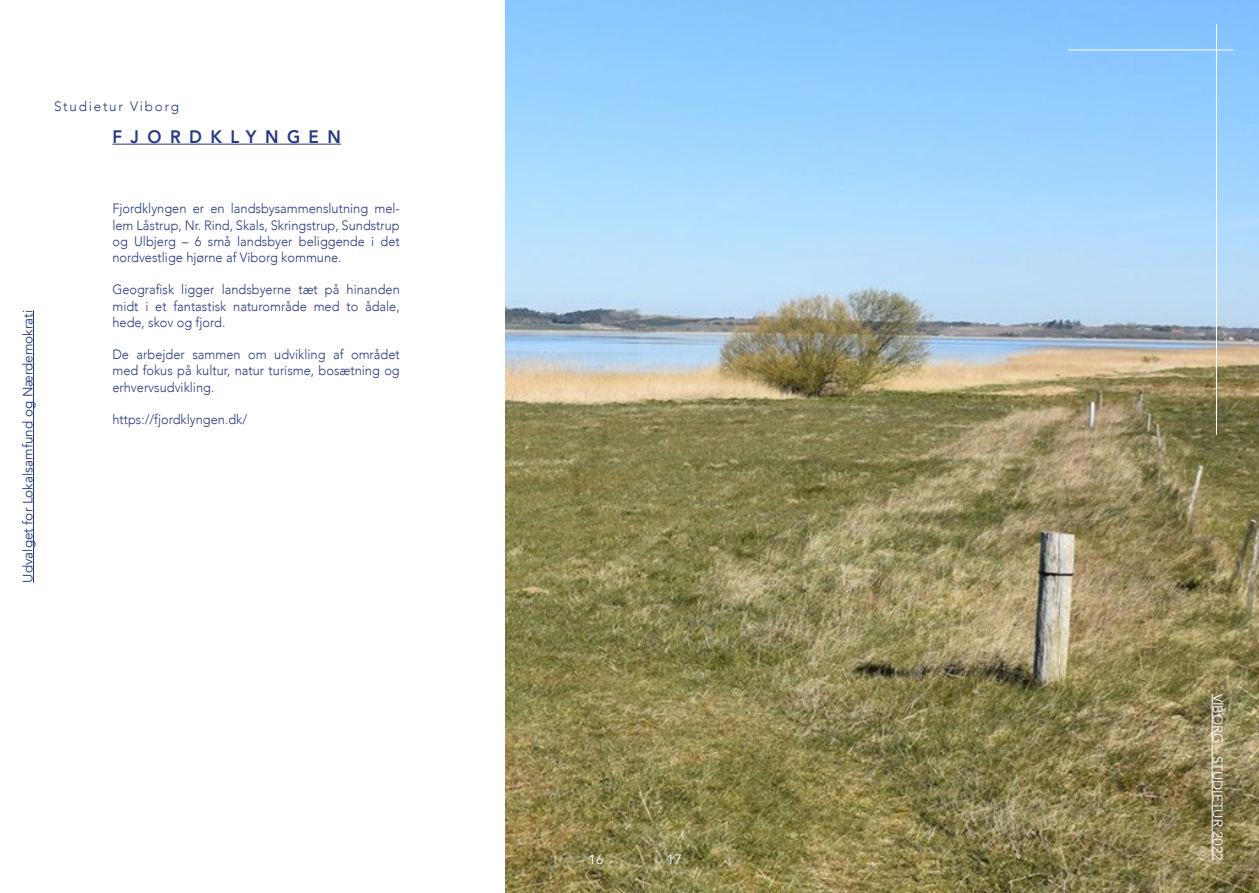
<style>
.page{position:relative;width:1259px;height:893px;background:#fff}
.page>*{position:absolute;margin:0;border:0;box-sizing:border-box;transform-origin:0 0}
.t1{font:800 18px "Avenir";letter-spacing:.5em;color:#283983;scale:.94 1}
.t2{font:300 13.5px/16.2px "Avenir";color:#283983;text-align:justify;scale:.95 1}
.t3{font:13.5px "Avenir";color:#283983}
.t4{font:13.5px "Avenir";color:#fff}
.t5{font:300 13.5px "Avenir";letter-spacing:.13em;color:#283983}
</style>
<div class="page">
<img style="left:505px;top:0;width:754px;height:893px">
<hr style="left:33px;top:310px;width:1px;height:273px;background:#283983">
<hr style="left:1211px;top:693px;width:1px;height:167px;background:#fff">
<hr style="left:1216px;top:24px;width:1px;height:411px;background:#fff">
<hr style="left:1068px;top:50px;width:165px;height:1px;background:#fff">
<hr style="left:112px;top:144px;width:229px;height:1px;background:#283983">
<p class="t5" style="left:54px;top:98px;width:126px">Studietur Viborg</p>
<p class="t1" style="left:112px;top:123px;width:244px">FJORDKLYNGEN</p>
<p class="t3" style="left:20px;top:583px;width:274px;rotate:-90deg">Udvalget for Lokalsamfund og Nærdemokrati</p>
<p class="t2" style="left:112px;top:201px;width:304px">Fjordklyngen er en landsbysammenslutning mel&shy;lem Låstrup, Nr. Rind, Skals, Skringstrup, Sundstrup og Ulbjerg – 6 små landsbyer beliggende i det nordvestlige hjørne af Viborg kommune.</p>
<p class="t2" style="left:112px;top:282px;width:304px">Geografisk ligger landsbyerne tæt på hinanden midt i et fantastisk naturområde med to ådale, hede, skov og fjord.</p>
<p class="t2" style="left:112px;top:346px;width:304px">De arbejder sammen om udvikling af området med fokus på kultur, natur turisme, bosætning og erhvervsudvikling.</p>
<p class="t2" style="left:112px;top:411px;width:143px">https://fjordklyngen.dk/</p>
<p class="t4" style="left:588px;top:852px;width:17px">16</p>
<p class="t4" style="left:667px;top:852px;width:17px">17</p>
<p class="t4" style="left:1225px;top:693px;width:168px;rotate:90deg">VIBORG - STUDIETUR 2022</p>
</div>
